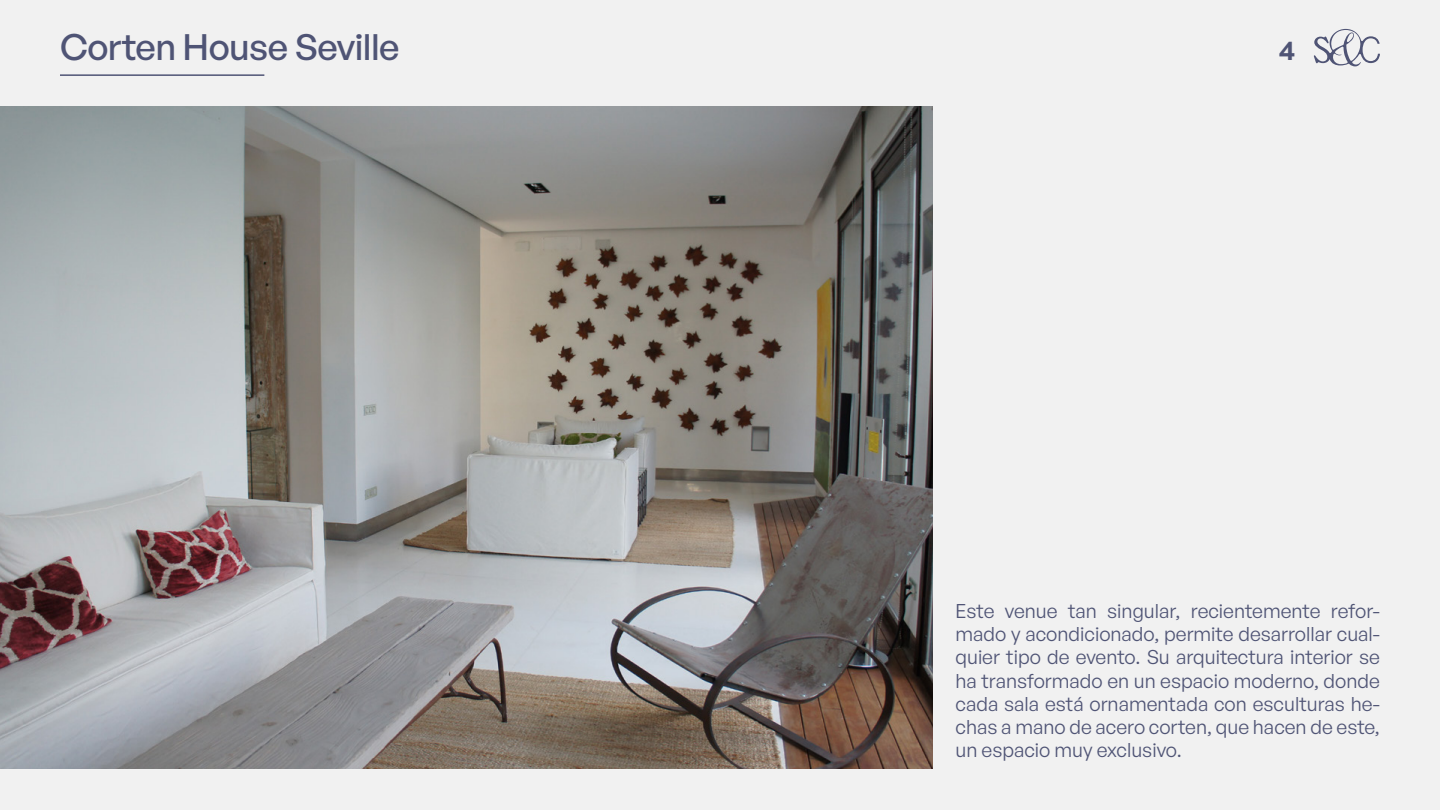
<style>
.page{position:relative;width:1440px;height:810px;background:#f1f1f1}
.page>*{position:absolute;margin:0;border:0;box-sizing:border-box;transform-origin:0 0}
.t1{font:500 36px "General Sans";letter-spacing:-.015em;color:#4f5475}
.t2{font:600 27px "General Sans";color:#4f5475}
.t3{font:19.5px/23.2px "General Sans";color:#4f5475;text-align:justify}
</style>
<div class="page">
<hr style="left:60px;top:74px;width:204px;height:2px;background:#4f5475">
<svg style="left:1314px;top:29px;width:66px;height:37px"></svg>
<img style="left:0;top:107px;width:932px;height:662px">
<h1 class="t1" style="left:60px;top:24px;width:341px">Corten House Seville</h1>
<h2 class="t2" style="left:1279px;top:33px;width:18px">4</h2>
<p class="t3" style="left:956px;top:599px;width:426px">Este venue tan singular, recientemente refor&shy;mado y acondicionado, permite desarrollar cual&shy;quier tipo de evento. Su arquitectura interior se ha transformado en un espacio moderno, donde cada sala está ornamentada con esculturas he&shy;chas a mano de acero corten, que hacen de este, un espacio muy exclusivo.</p>
</div>
